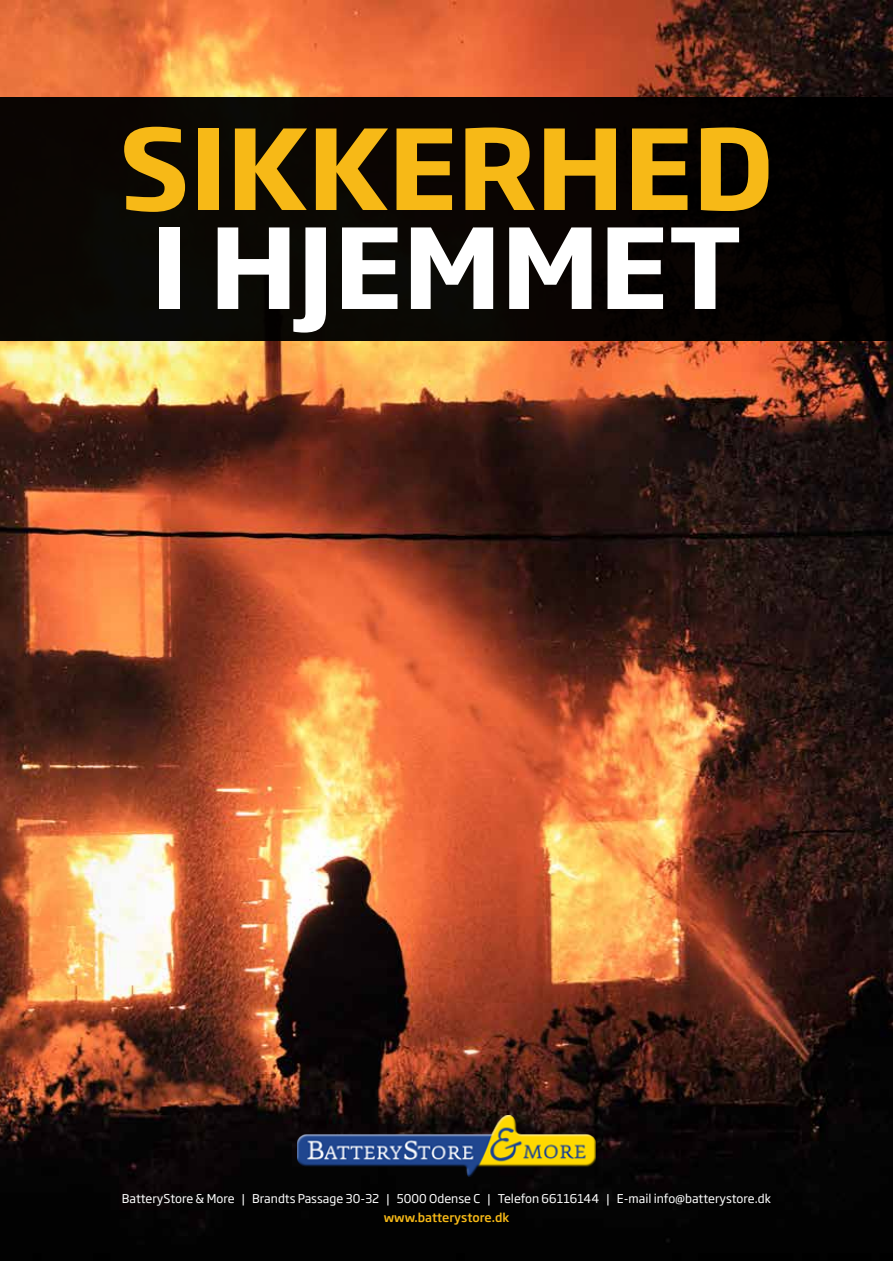
<style>
.page{position:relative;width:893px;height:1263px;background:#fff}
.page>*{position:absolute;margin:0;border:0;box-sizing:border-box;transform-origin:0 0}
.t1{font:700 109.65px "Soho Gothic Pro";color:#f7b917}
.t2{font:700 109.65px "Soho Gothic Pro";color:#fff}
.t3{font:12px "Soho Gothic Pro";color:#fff}
.t4{font:500 12px "Soho Gothic Pro";color:#f7b917}
</style>
<div class="page">
<img style="left:0;top:0;width:893px;height:1260px">
<div style="left:0;top:97px;width:893px;height:243px;background:#0a0502"></div>
<img style="left:298px;top:1116px;width:297px;height:61px">
<h1 class="t1" style="left:119px;top:82px;width:656px">SIKKERHED</h1>
<h1 class="t2" style="left:151px;top:181px;width:592px">I HJEMMET</h1>
<p class="t3" style="left:122px;top:1189px;width:650px">BatteryStore &amp; More | Brandts Passage 30-32 | 5000 Odense C | Telefon 66116144 | E-mail info@batterystore.dk</p>
<p class="t4" style="left:384px;top:1208px;width:127px">www.batterystore.dk</p>
</div>
